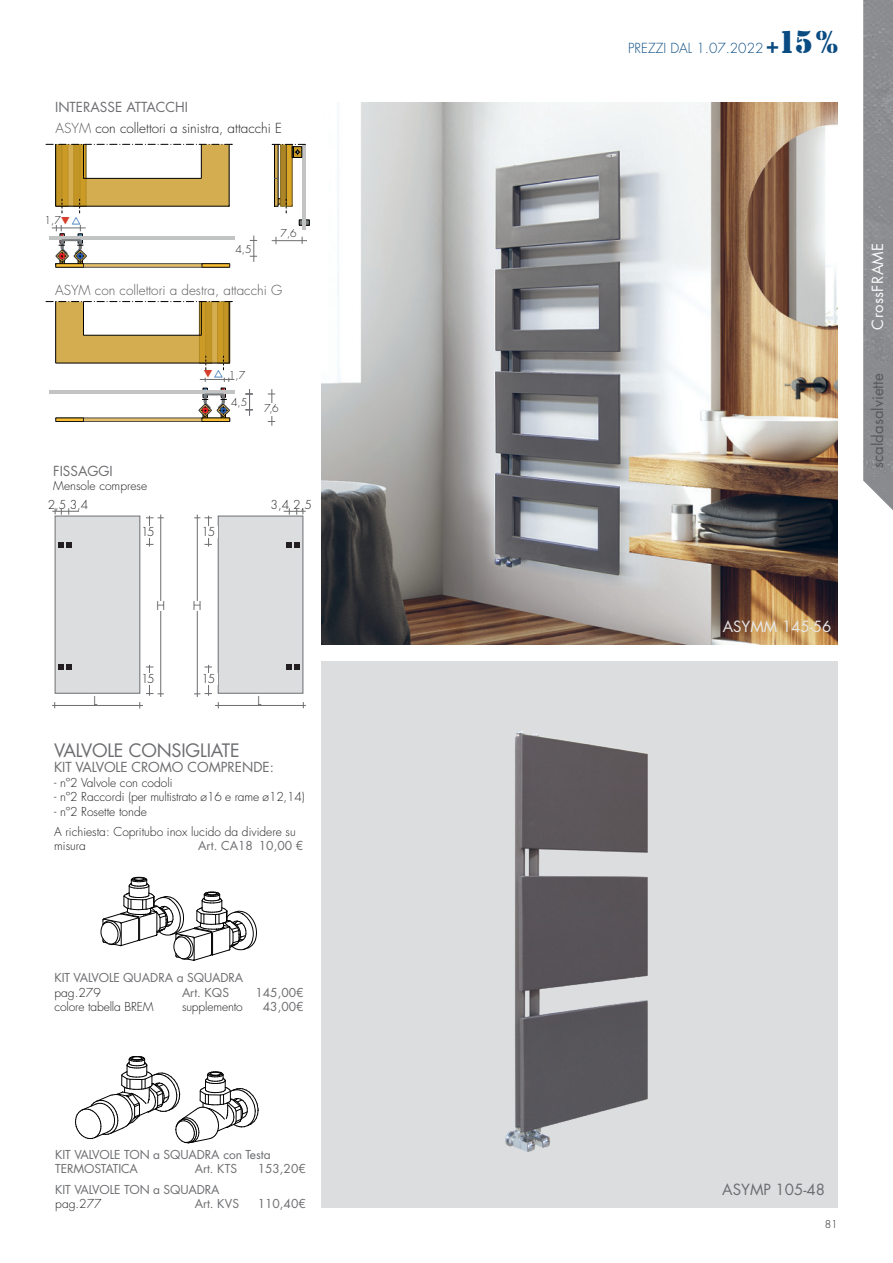
<style>
.page{position:relative;width:893px;height:1263px;background:#fff}
.page>*{position:absolute;margin:0;border:0;box-sizing:border-box;transform-origin:0 0}
.t1{font:18px "Futura Std";letter-spacing:-.01em;color:#6c6d70}
.t2{font:15px "Futura Std";color:#57585a}
.t3{font:15px "Futura Std";color:#e6e7e9}
.t4{font:15px "Futura Std";color:#6c6d70}
.t5{font:15px "Futura Std";letter-spacing:.025em;color:#fafafa}
.t6{font:13.5px "Futura Std";color:#6c6d70}
.t7{font:300 13.5px "Futura Std";color:#231f20}
.t8{font:300 13.5px "Futura Std";color:#57585a}
.t9{font:300 13.5px "Futura Std";color:#0a4c82}
.t10{font:300 12px/20.4px "Futura Std";color:#231f20}
.t11{font:12px/14.4px "Futura Std";letter-spacing:-.01em;color:#6c6d70}
.t12{font:300 10.5px "Futura Std";color:#231f20}
.s1{color:#57585a}
.s2{font-family:"Stencil";font-weight:400;font-size:22.5px}
.s3{font-family:"Stencil";font-weight:400;font-size:33px}
</style>
<div class="page">
<img style="left:863px;top:0;width:30px;height:510px">
<div style="left:322px;top:661px;width:516px;height:547px;background:#dcdddf"></div>
<div style="left:299px;top:220px;width:10px;height:5px;border:1px solid #000001"></div>
<hr style="left:49px;top:236px;width:186px;height:4px;background:#c2c3c3">
<div style="left:56px;top:263px;width:173px;height:4px;background:#dba628;border:1px solid #000001;opacity:.7"></div>
<div style="left:56px;top:263px;width:28px;height:4px;background:#fdbe26;border:1px solid #000001;opacity:.8"></div>
<div style="left:202px;top:263px;width:28px;height:4px;background:#fdbe26;border:1px solid #000001;opacity:.8"></div>
<hr style="left:302px;top:144px;width:3px;height:86px;background:#c2c3c3">
<svg style="left:272px;top:144px;width:33px;height:69px"></svg>
<img style="left:322px;top:102px;width:516px;height:543px">
<svg style="left:250px;top:236px;width:7px;height:26px"></svg>
<hr style="left:272px;top:240px;width:35px;height:1px;background:#6c6d70">
<hr style="left:49px;top:390px;width:186px;height:4px;background:#c2c3c3">
<div style="left:56px;top:418px;width:174px;height:4px;background:#dba628;border:1px solid #000001;opacity:.7"></div>
<div style="left:202px;top:418px;width:28px;height:4px;background:#fdbe26;border:1px solid #000001;opacity:.8"></div>
<div style="left:55px;top:418px;width:29px;height:4px;background:#fdbe26;border:1px solid #000001;opacity:.8"></div>
<svg style="left:199px;top:388px;width:31px;height:30px"></svg>
<div style="left:55px;top:516px;width:85px;height:178px;background:#dcdddf;border:1px solid #6c6d70"></div>
<div style="left:218px;top:516px;width:85px;height:178px;background:#dcdddf;border:1px solid #6c6d70"></div>
<svg style="left:146px;top:517px;width:18px;height:1px"></svg>
<svg style="left:194px;top:517px;width:18px;height:1px"></svg>
<hr style="left:160px;top:514px;width:1px;height:183px;background:#6c6d70">
<hr style="left:197px;top:514px;width:1px;height:183px;background:#6c6d70">
<div style="left:157px;top:601px;width:9px;height:9px;background:#fff"></div>
<hr style="left:149px;top:516px;width:1px;height:30px;background:#6c6d70">
<hr style="left:208px;top:516px;width:1px;height:30px;background:#6c6d70">
<hr style="left:52px;top:705px;width:91px;height:1px;background:#6c6d70">
<hr style="left:215px;top:705px;width:91px;height:1px;background:#6c6d70">
<hr style="left:200px;top:379px;width:34px;height:1px;background:#6c6d70">
<hr style="left:272px;top:389px;width:1px;height:37px;background:#6c6d70">
<svg style="left:245px;top:389px;width:8px;height:26px"></svg>
<div style="left:141px;top:526px;width:16px;height:11px;background:#fff"></div>
<div style="left:202px;top:526px;width:16px;height:11px;background:#fff"></div>
<svg style="left:146px;top:693px;width:18px;height:2px"></svg>
<svg style="left:194px;top:693px;width:18px;height:2px"></svg>
<hr style="left:149px;top:665px;width:1px;height:31px;background:#6c6d70">
<hr style="left:208px;top:665px;width:1px;height:31px;background:#6c6d70">
<div style="left:141px;top:673px;width:16px;height:11px;background:#fff"></div>
<div style="left:202px;top:673px;width:16px;height:11px;background:#fff"></div>
<img style="left:505px;top:731px;width:143px;height:421px">
<svg style="left:101px;top:877px;width:156px;height:84px"></svg>
<svg style="left:75px;top:1056px;width:184px;height:87px"></svg>
<div style="left:264px;top:403px;width:19px;height:12px;background:#fff"></div>
<svg style="left:58px;top:542px;width:13px;height:6px"></svg>
<svg style="left:52px;top:508px;width:27px;height:7px"></svg>
<svg style="left:58px;top:665px;width:13px;height:5px"></svg>
<svg style="left:287px;top:542px;width:13px;height:6px"></svg>
<svg style="left:284px;top:508px;width:22px;height:7px"></svg>
<svg style="left:287px;top:665px;width:13px;height:5px"></svg>
<svg style="left:46px;top:144px;width:187px;height:120px"></svg>
<svg style="left:46px;top:301px;width:187px;height:81px"></svg>
<p class="t6" style="left:55px;top:99px;width:134px">INTERASSE ATTACCHI</p>
<p class="t7" style="left:56px;top:120px;width:228px"><span class="s1">ASYM</span> con collettori a sinistra, attacchi E</p>
<p class="t12" style="left:45px;top:214px;width:18px">1,7</p>
<p class="t12" style="left:235px;top:243px;width:18px">4,5</p>
<p class="t12" style="left:281px;top:226px;width:18px">7,6</p>
<p class="t8" style="left:55px;top:282px;width:229px">ASYM con collettori a destra, attacchi G</p>
<p class="t6" style="left:53px;top:462px;width:61px">FISSAGGI</p>
<p class="t10" style="left:53px;top:476px;width:95px">Mensole comprese</p>
<p class="t12" style="left:229px;top:368px;width:18px">1,7</p>
<p class="t12" style="left:231px;top:396px;width:18px">4,5</p>
<p class="t12" style="left:264px;top:402px;width:16px">7,6</p>
<p class="t10" style="left:48px;top:494px;width:42px">2,5 3,4</p>
<p class="t10" style="left:271px;top:494px;width:43px">3,4 2,5</p>
<p class="t10" style="left:141px;top:522px;width:15px">15</p>
<p class="t10" style="left:202px;top:522px;width:15px">15</p>
<p class="t10" style="left:157px;top:596px;width:10px">H</p>
<p class="t10" style="left:141px;top:669px;width:15px">15</p>
<p class="t10" style="left:202px;top:669px;width:15px">15</p>
<p class="t10" style="left:94px;top:691px;width:5px">L</p>
<p class="t10" style="left:257px;top:691px;width:5px">L</p>
<h1 class="t1" style="left:54px;top:739px;width:187px">VALVOLE CONSIGLIATE</h1>
<p class="t6" style="left:54px;top:759px;width:221px">KIT VALVOLE CROMO COMPRENDE:</p>
<p class="t10" style="left:54px;top:773px;width:120px">- nº2 Valvole con codoli</p>
<p class="t10" style="left:54px;top:787px;width:252px">- nº2 Raccordi (per multistrato ø16 e rame ø12,14)</p>
<p class="t10" style="left:54px;top:801px;width:243px">- nº2 Rosette tonde<br>A richiesta: Copritubo inox lucido da dividere su</p>
<p class="t10" style="left:54px;top:836px;width:33px">misura</p>
<p class="t11" style="left:198px;top:839px;width:106px">Art. CA18 10,00 €</p>
<p class="t11" style="left:55px;top:971px;width:190px">KIT VALVOLE QUADRA a SQUADRA</p>
<p class="t10" style="left:55px;top:982px;width:48px">pag.279</p>
<p class="t11" style="left:182px;top:985px;width:49px">Art. KQS</p>
<p class="t11" style="left:255px;top:985px;width:50px">145,00€</p>
<p class="t10" style="left:55px;top:997px;width:101px">colore tabella BREM</p>
<p class="t10" style="left:182px;top:997px;width:62px">supplemento</p>
<p class="t11" style="left:263px;top:999px;width:42px">43,00€</p>
<p class="t11" style="left:55px;top:1147px;width:217px">KIT VALVOLE TON a SQUADRA con Testa<br>TERMOSTATICA</p>
<p class="t11" style="left:195px;top:1162px;width:44px">Art. KTS</p>
<p class="t11" style="left:258px;top:1162px;width:50px">153,20€</p>
<p class="t11" style="left:55px;top:1182px;width:166px">KIT VALVOLE TON a SQUADRA</p>
<p class="t10" style="left:55px;top:1194px;width:48px">pag.277</p>
<p class="t11" style="left:195px;top:1196px;width:46px">Art. KVS</p>
<p class="t11" style="left:258px;top:1196px;width:50px">110,40€</p>
<p class="t9" style="left:628px;top:40px;width:211px">PREZZI DAL 1.07.2022 <span class="s2">+</span><span class="s3">15%</span></p>
<p class="t5" style="left:868px;top:330px;width:88px;rotate:-90deg">CrossFRAME</p>
<p class="t2" style="left:868px;top:468px;width:96px;rotate:-90deg">scaldasalviette</p>
<p class="t3" style="left:723px;top:616px;width:110px">ASYMM 145-56</p>
<p class="t4" style="left:722px;top:1180px;width:104px">ASYMP 105-48</p>
<p class="t12" style="left:825px;top:1218px;width:15px">81</p>
</div>
